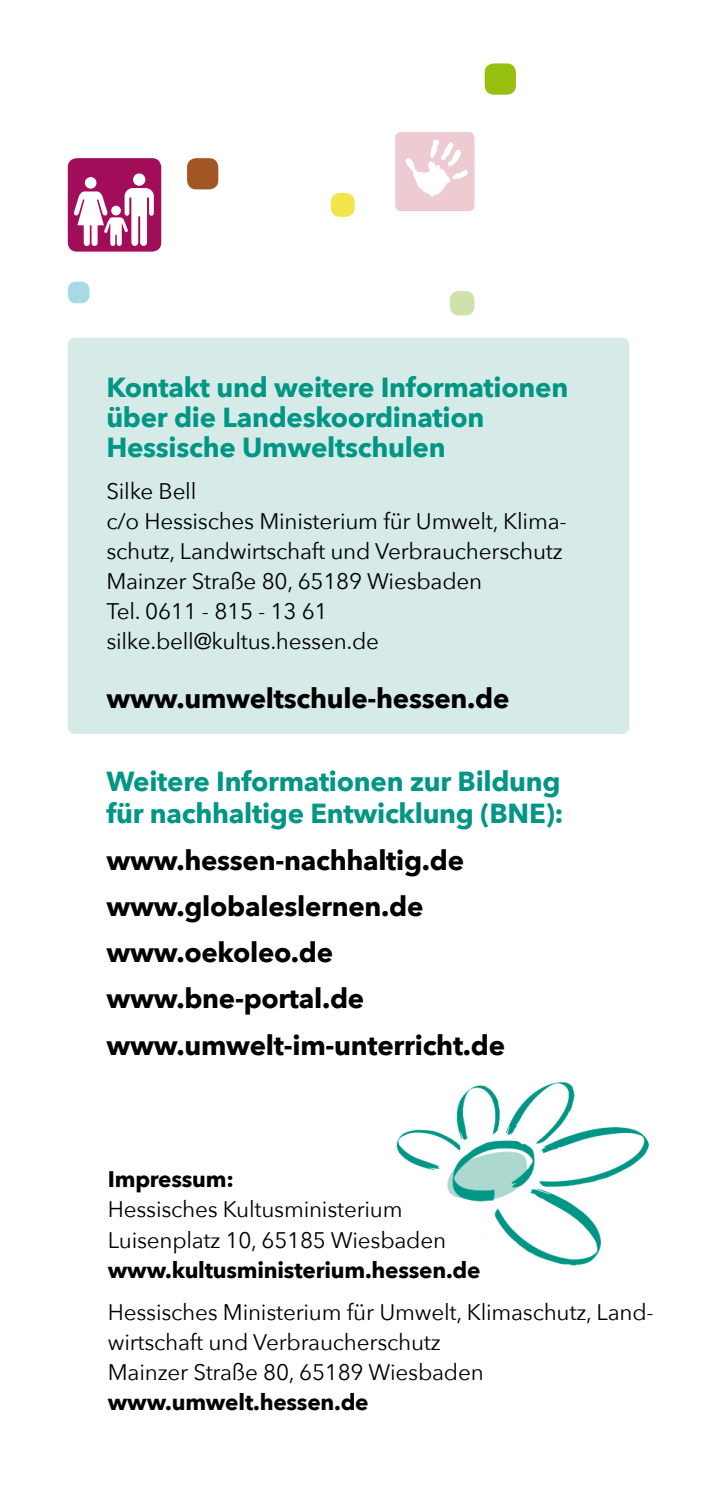
<style>
.page{position:relative;width:709px;height:1489px;background:#fff}
.page>*{position:absolute;margin:0;border:0;box-sizing:border-box;transform-origin:0 0}
.t1{font:700 27.5px/30px "Avenir Next";letter-spacing:-.01em;color:#009686}
.t2{font:700 27.5px "Avenir Next";letter-spacing:-.01em;color:#000}
.t3{font:22.5px/30px "Avenir Next";letter-spacing:-.01em;color:#000}
.t4{font:700 22.5px "Avenir Next";letter-spacing:-.01em;color:#000}
</style>
<div class="page">
<img style="left:396px;top:1082px;width:253px;height:184px">
<div style="left:68px;top:338px;width:561px;height:395px;background:#d6ebe7;border-radius:7px"></div>
<div style="left:450px;top:291px;width:24px;height:24px;background:#d1e1ae;border-radius:9px"></div>
<div style="left:68px;top:281px;width:21px;height:22px;background:#a7dae5;border-radius:8px"></div>
<div style="left:187px;top:158px;width:31px;height:31px;background:#a25722;border-radius:9px"></div>
<div style="left:484px;top:63px;width:32px;height:32px;background:#97bf0d;border-radius:9px"></div>
<div style="left:331px;top:193px;width:24px;height:24px;background:#f2e64b;border-radius:9px"></div>
<div style="left:395px;top:132px;width:79px;height:79px;background:#eecbd2;border-radius:6px"></div>
<svg style="left:405px;top:140px;width:62px;height:57px"></svg>
<div style="left:68px;top:158px;width:93px;height:93px;background:#a10d59;border-radius:9px"></div>
<svg style="left:74px;top:173px;width:80px;height:73px"></svg>
<h1 class="t1" style="left:106px;top:371px;width:463px">Kontakt und weitere Informationen über die Landeskoordination<br>Hessische Umweltschulen</h1>
<p class="t3" style="left:106px;top:475px;width:92px">Silke Bell</p>
<p class="t3" style="left:106px;top:505px;width:462px">c/o Hessisches Ministerium für Umwelt, Klima&shy;schutz, Landwirtschaft und Verbraucherschutz</p>
<p class="t3" style="left:106px;top:565px;width:377px">Mainzer Straße 80, 65189 Wiesbaden</p>
<p class="t3" style="left:106px;top:595px;width:223px">Tel. 0611 - 815 - 13 61</p>
<p class="t3" style="left:106px;top:625px;width:274px">silke.bell@kultus.hessen.de</p>
<p class="t2" style="left:106px;top:674px;width:404px">www.umweltschule-hessen.de</p>
<p class="t1" style="left:106px;top:764px;width:459px;line-height:32.5px">Weitere Informationen zur Bildung für nachhaltige Entwicklung (BNE):</p>
<p class="t2" style="left:106px;top:836px;width:359px">www.hessen-nachhaltig.de</p>
<p class="t2" style="left:106px;top:882px;width:319px">www.globaleslernen.de</p>
<p class="t2" style="left:106px;top:928px;width:228px">www.oekoleo.de</p>
<p class="t2" style="left:106px;top:974px;width:259px">www.bne-portal.de</p>
<p class="t2" style="left:106px;top:1021px;width:400px">www.umwelt-im-unterricht.de</p>
<h1 class="t4" style="left:108px;top:1159px;width:127px">Impressum:</h1>
<p class="t3" style="left:108px;top:1193px;width:296px">Hessisches Kultusministerium</p>
<p class="t3" style="left:108px;top:1223px;width:340px">Luisenplatz 10, 65185 Wiesbaden</p>
<p class="t4" style="left:108px;top:1249px;width:374px">www.kultusministerium.hessen.de</p>
<p class="t3" style="left:108px;top:1296px;width:547px">Hessisches Ministerium für Umwelt, Klimaschutz, Land&shy;wirtschaft und Verbraucherschutz</p>
<p class="t3" style="left:108px;top:1356px;width:377px">Mainzer Straße 80, 65189 Wiesbaden</p>
<p class="t4" style="left:108px;top:1382px;width:262px">www.umwelt.hessen.de</p>
</div>
